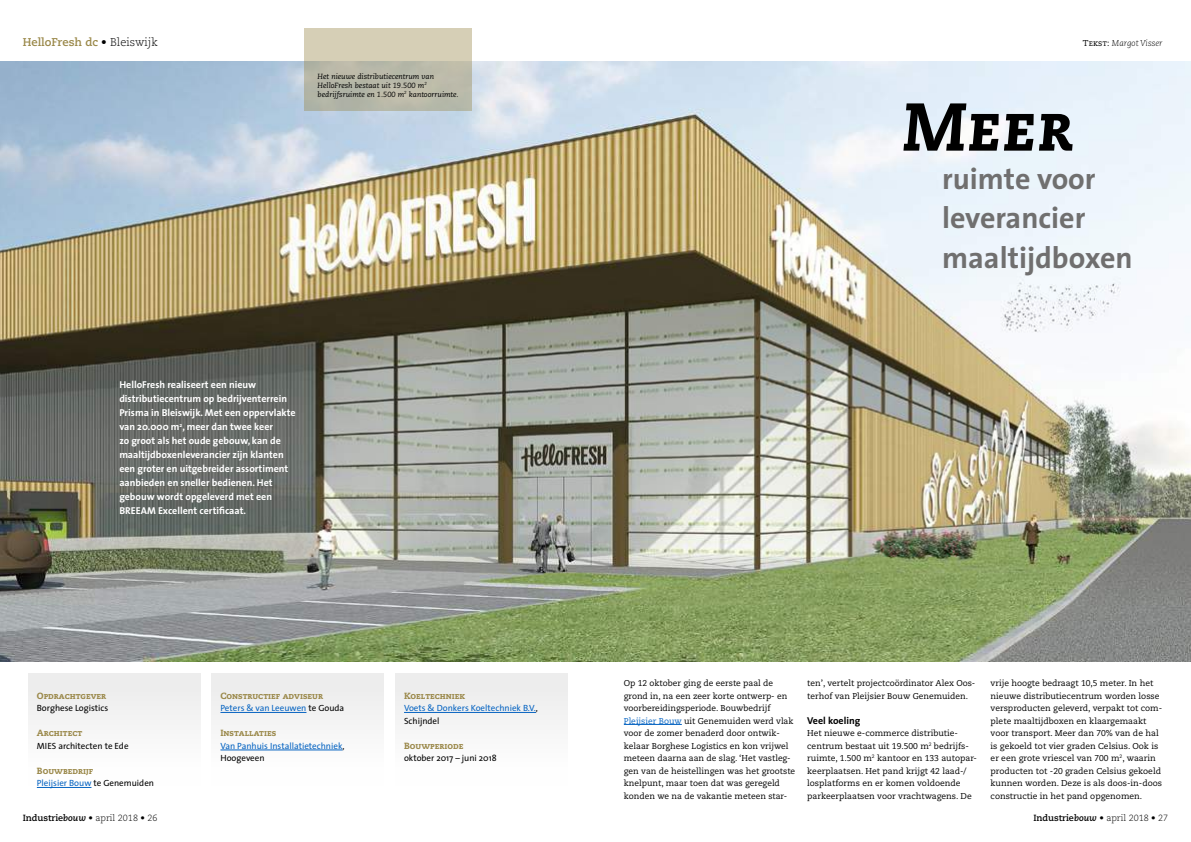
<style>
.page{position:relative;width:1191px;height:842px;background:#fff}
.page>*{position:absolute;margin:0;border:0;box-sizing:border-box;transform-origin:0 0}
.t1{font:67.4px "Caecilia Heavy Italic SC";color:#000}
.t2{font:700 30.1px/39.3px "The Sans";color:#706f6f}
.t3{font:700 11.3px "Caecilia";color:#9a8849}
.t4{font:700 10px/14px "The Sans";color:#fff}
.t5{font:700 10px "The Sans";color:#000}
.t6{font:9px/12.5px "The Sans";color:#0563c1}
.t7{font:9px "Caecilia Heavy SC";color:#9a8849}
.t8{font:9px "The Sans";color:#000}
.t9{font:300 9px "Caecilia";color:#000}
.t10{font:8.5px/12.5px "Caecilia";color:#000}
.t11{font:italic 300 8.5px "Caecilia";color:#000}
.t12{font:italic 7.5px/9px "Caecilia";color:#000}
.s1{font-weight:300;color:#000}
.s2{color:#000}
.s3{font-family:"Caecilia Roman SC";font-weight:400;font-style:normal}
.s4{color:#0563c1}
.s5{font-weight:700}
.s6{font-weight:700;font-style:italic}
</style>
<div class="page">
<img style="left:0;top:61px;width:1191px;height:600px">
<div style="left:28px;top:674px;width:172px;height:112px;background:#f5f5f5"></div>
<div style="left:212px;top:674px;width:172px;height:112px;background:#f5f5f5"></div>
<div style="left:395px;top:674px;width:172px;height:112px;background:#f6f6f6"></div>
<hr style="left:37px;top:787px;width:54px;height:1px;background:#0563c1">
<hr style="left:220px;top:712px;width:86px;height:1px;background:#0563c1">
<hr style="left:220px;top:750px;width:122px;height:1px;background:#0563c1">
<hr style="left:404px;top:712px;width:132px;height:1px;background:#0563c1">
<svg style="left:304px;top:28px;width:168px;height:83px;background:#c3c1ad"></svg>
<hr style="left:624px;top:724px;width:58px;height:1px;background:#0563c1">
<h3 class="t3" style="left:23px;top:35px;width:137px">HelloFresh dc <span class="s1">• Bleiswijk</span></h3>
<p class="t12" style="left:317px;top:72px;width:143px">Het nieuwe distributiecentrum van<br>HelloFresh bestaat uit 19.500 m<sup>2 </sup>bedrijfsruimte en 1.500 m<sup>2</sup> kantoorruimte.</p>
<p class="t4" style="left:119px;top:378px;width:178px">HelloFresh realiseert een nieuw distributiecentrum op bedrijventerrein Prisma in Bleiswijk. Met een oppervlakte van 20.000 m<sup>2</sup>, meer dan twee keer<br>zo groot als het oude gebouw, kan de maaltijdboxenleverancier zijn klanten een groter en uitgebreider assortiment aanbieden en sneller bedienen. Het gebouw wordt opgeleverd met een BREEAM Excellent certificaat.</p>
<p class="t7" style="left:37px;top:690px;width:71px">Opdrachtgever</p>
<p class="t8" style="left:37px;top:700px;width:73px">Borghese Logistics</p>
<p class="t7" style="left:37px;top:727px;width:47px">Architect</p>
<p class="t8" style="left:37px;top:738px;width:93px">MIES architecten te Ede</p>
<p class="t7" style="left:37px;top:765px;width:58px">Bouwbedrijf</p>
<p class="t6" style="left:37px;top:776px;width:119px">Pleijsier Bouw <span class="s2">te Genemuiden</span></p>
<p class="t7" style="left:220px;top:690px;width:104px">Constructief adviseur</p>
<p class="t6" style="left:220px;top:701px;width:125px">Peters &amp; van Leeuwen <span class="s2">te Gouda</span></p>
<p class="t7" style="left:220px;top:727px;width:57px">Installaties</p>
<p class="t6" style="left:220px;top:739px;width:126px">Van Panhuis Installatietechniek<span class="s2">,<br>Hoogeveen</span></p>
<p class="t7" style="left:404px;top:690px;width:63px">Koeltechniek</p>
<p class="t6" style="left:404px;top:701px;width:135px">Voets &amp; Donkers Koeltechniek B.V.<span class="s2">,<br>Schijndel</span></p>
<p class="t7" style="left:404px;top:740px;width:61px">Bouwperiode</p>
<p class="t8" style="left:404px;top:750px;width:94px">oktober 2017 – juni 2018</p>
<p class="t11" style="left:1083px;top:38px;width:81px"><span class="s3">Tekst:</span> Margot Visser</p>
<h1 class="t1" style="left:902px;top:87px;width:173px">Meer</h1>
<h2 class="t2" style="left:942px;top:159px;width:192px">ruimte voor leverancier maaltijdboxen</h2>
<p class="t10" style="left:624px;top:677px;width:173px">Op 12 oktober ging de eerste paal de grond in, na een zeer korte ontwerp- en voorbereidingsperiode. Bouwbedrijf <span class="s4">Pleijsier Bouw</span> uit Genemuiden werd vlak voor de zomer benaderd door ontwik&shy;kelaar Borghese Logistics en kon vrijwel meteen daarna aan de slag. ‘Het vastleg&shy;gen van de heistellingen was het grootste knelpunt, maar toen dat was geregeld konden we na de vakantie meteen star-</p>
<p class="t10" style="left:807px;top:677px;width:170px">ten’, vertelt projectcoördinator Alex Oos&shy;terhof van Pleijsier Bouw Genemuiden.</p>
<p class="t5" style="left:807px;top:712px;width:55px">Veel koeling</p>
<p class="t10" style="left:807px;top:727px;width:171px">Het nieuwe e-commerce distributie&shy;centrum bestaat uit 19.500 m<sup>2</sup> bedrijfs&shy;ruimte, 1.500 m<sup>2</sup> kantoor en 133 autopar&shy;keerplaatsen. Het pand krijgt 42 laad-/ losplatforms en er komen voldoende parkeerplaatsen voor vrachtwagens. De</p>
<p class="t10" style="left:990px;top:677px;width:173px">vrije hoogte bedraagt 10,5 meter. In het nieuwe distributiecentrum worden losse versproducten geleverd, verpakt tot com&shy;plete maaltijdboxen en klaargemaakt voor transport. Meer dan 70% van de hal is gekoeld tot vier graden Celsius. Ook is er een grote vriescel van 700 m<sup>2</sup>, waarin producten tot -20 graden Celsius gekoeld kunnen worden. Deze is als doos-in-doos constructie in het pand opgenomen.</p>
<p class="t9" style="left:23px;top:812px;width:136px"><span class="s5">Industrie</span><span class="s6">bouw</span> • april 2018 • 26</p>
<p class="t9" style="left:1033px;top:812px;width:136px"><span class="s5">Industrie</span><span class="s6">bouw</span> • april 2018 • 27</p>
</div>
